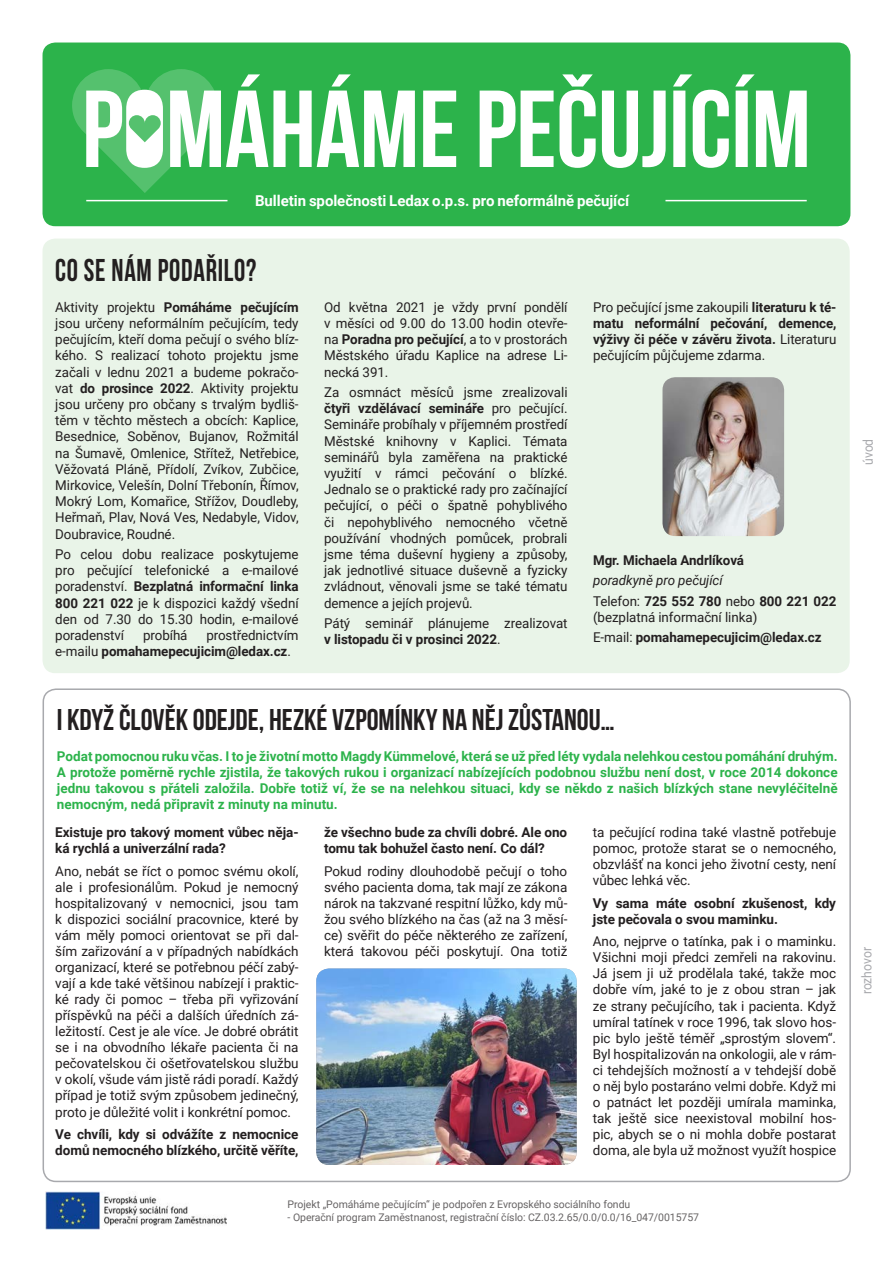
<style>
.page{position:relative;width:893px;height:1263px;background:#fff}
.page>*{position:absolute;margin:0;border:0;box-sizing:border-box;transform-origin:0 0}
.t1{font:700 31.5px "Bebas Neue";letter-spacing:.025em;color:#231f20;scale:.9 1}
.t2{font:700 30px "Bebas Neue";color:#231f20}
.t3{font:700 15px "Roboto";letter-spacing:-.005em;color:#fff}
.t4{font:13.5px/16.2px "Roboto";letter-spacing:-.005em;color:#231f20;text-align:justify}
.t5{font:700 13.5px/16.2px "Roboto";letter-spacing:-.005em;color:#231f20}
.t6{font:700 13.5px/16.2px "Roboto";color:#2cb34b;text-align:justify}
.t7{font:italic 13.5px "Roboto";letter-spacing:-.005em;color:#231f20}
.t8{font:13.5px "Roboto";letter-spacing:-.005em;color:#a8a9ad;scale:.9 1}
.t9{font:10.5px "Roboto";letter-spacing:-.005em;color:#231f20}
.s1{font-weight:700}
.s2{font-weight:400}
</style>
<div class="page">
<div style="left:43px;top:239px;width:807px;height:434px;background:#e9f4e8;border-radius:13px"></div>
<div style="left:43px;top:43px;width:807px;height:183px;background:#2cb34b;border-radius:13px"></div>
<svg style="left:217px;top:74px;width:590px;height:94px"></svg>
<hr style="left:86px;top:200px;width:141px;height:1px;background:#fff">
<hr style="left:665px;top:200px;width:142px;height:1px;background:#fff">
<svg style="left:72px;top:69px;width:145px;height:124px"></svg>
<img style="left:45px;top:1192px;width:181px;height:37px">
<img style="left:662px;top:377px;width:122px;height:159px">
<img style="left:316px;top:968px;width:261px;height:197px">
<p class="t3" style="left:255px;top:190px;width:376px">Bulletin společnosti Ledax o.p.s. pro neformálně pečující</p>
<p class="t1" style="left:55px;top:253px;width:225px">CO SE NÁM PODAŘILO?</p>
<p class="t4" style="left:55px;top:298px;width:245px">Aktivity projektu <span class="s1">Pomáháme pečujícím </span>jsou určeny neformálním pečujícím, tedy pečujícím, kteří doma pečují o svého blíz&shy;kého. S realizací tohoto projektu jsme začali v lednu 2021 a budeme pokračo&shy;vat <span class="s1">do prosince 2022</span>. Aktivity projektu jsou určeny pro občany s trvalým bydliš&shy;těm v těchto městech a obcích: Kaplice, Besednice, Soběnov, Bujanov, Rožmitál na Šumavě, Omlenice, Střítež, Netřebice, Věžovatá Pláně, Přídolí, Zvíkov, Zubčice, Mirkovice, Velešín, Dolní Třebonín, Římov, Mokrý Lom, Komařice, Střížov, Doudleby, Heřmaň, Plav, Nová Ves, Nedabyle, Vidov, Doubravice, Roudné.</p>
<p class="t4" style="left:55px;top:546px;width:245px">Po celou dobu realizace poskytujeme pro pečující telefonické a e-mailové poradenství. <span class="s1">Bezplatná informační linka 800 221 022</span> je k dispozici každý všední den od 7.30 do 15.30 hodin, e-mailové poradenství</p>
<p class="t5" style="left:55px;top:627px;width:245px;text-indent:151px"><span class="s2">prostřednictvím e-mailu</span> pomahamepecujicim@ledax.cz<span class="s2">.</span></p>
<p class="t4" style="left:143px;top:627px;width:46px">probíhá</p>
<p class="t4" style="left:324px;top:298px;width:245px">Od května 2021 je vždy první pondělí v měsíci od 9.00 do 13.00 hodin otevře&shy;na <span class="s1">Poradna pro pečující</span>, a to v prostorách Městského úřadu Kaplice na adrese Li&shy;necká 391.</p>
<p class="t4" style="left:324px;top:384px;width:245px">Za osmnáct měsíců jsme zrealizovali <span class="s1">čtyři vzdělávací semináře</span> pro pečující.<br>Semináře probíhaly v příjemném prostředí Městské knihovny v Kaplici. Témata seminářů byla zaměřena na praktické využití v rámci pečování o blízké.<br>Jednalo se o praktické rady pro začínající pečující, o péči o špatně pohyblivého či nepohyblivého nemocného včetně používání vhodných pomůcek, probrali jsme téma duševní hygieny a způsoby, jak jednotlivé situace duševně a fyzicky zvládnout, věnovali jsme se také tématu demence a jejích projevů.</p>
<p class="t4" style="left:324px;top:615px;width:245px">Pátý seminář plánujeme zrealizovat <span class="s1">v listopadu či v prosinci 2022</span>.</p>
<p class="t5" style="left:593px;top:298px;width:245px;text-align:justify"><span class="s2">Pro pečující jsme zakoupili</span> literaturu k té&shy;matu neformální pečování, demence, výživy či péče v závěru života. <span class="s2">Literaturu pečujícím půjčujeme zdarma.</span></p>
<p class="t5" style="left:593px;top:551px;width:153px">Mgr. Michaela Andrlíková</p>
<p class="t7" style="left:593px;top:571px;width:131px">poradkyně pro pečující</p>
<p class="t4" style="left:593px;top:592px;width:245px">Telefon: <span class="s1">725 552 780</span> nebo <span class="s1">800 221 022 </span>(bezplatná informační linka)</p>
<p class="t5" style="left:593px;top:629px;width:230px"><span class="s2">E-mail:</span> pomahamepecujicim@ledax.cz</p>
<p class="t2" style="left:57px;top:703px;width:560px">I KDYŽ ČLOVĚK ODEJDE, HEZKÉ VZPOMÍNKY NA NĚJ ZŮSTANOU…</p>
<p class="t6" style="left:57px;top:747px;width:782px">Podat pomocnou ruku včas. I to je životní motto Magdy Kümmelové, která se už před léty vydala nelehkou cestou pomáhání druhým.<br>A protože poměrně rychle zjistila, že takových rukou i organizací nabízejících podobnou službu není dost, v roce 2014 dokonce jednu takovou s přáteli založila. Dobře totiž ví, že se na nelehkou situaci, kdy se někdo z našich blízkých stane nevyléčitelně nemocným, nedá připravit z minuty na minutu.</p>
<p class="t8" style="left:858px;top:465px;width:31px;rotate:-90deg">úvod</p>
<p class="t5" style="left:55px;top:824px;width:245px">Existuje pro takový moment vůbec něja&shy;ká rychlá a univerzální rada?</p>
<p class="t4" style="left:55px;top:862px;width:245px">Ano, nebát se říct o pomoc svému okolí, ale i profesionálům. Pokud je nemocný hospitalizovaný v nemocnici, jsou tam k dispozici sociální pracovnice, které by vám měly pomoci orientovat se při dal&shy;ším zařizování a v případných nabídkách organizací, které se potřebnou péčí zabý&shy;vají a kde také většinou nabízejí i praktic&shy;ké rady či pomoc – třeba při vyřizování příspěvků na péči a dalších úředních zá&shy;ležitostí. Cest je ale více. Je dobré obrátit se i na obvodního lékaře pacienta či na pečovatelskou či ošetřovatelskou službu v okolí, všude vám jistě rádi poradí. Každý případ je totiž svým způsobem jedinečný, proto je důležité volit i konkrétní pomoc.</p>
<p class="t5" style="left:55px;top:1125px;width:245px">Ve chvíli, kdy si odvážíte z nemocnice domů nemocného blízkého, určitě věříte,</p>
<p class="t5" style="left:324px;top:824px;width:245px">že všechno bude za chvíli dobré. Ale ono tomu tak bohužel často není. Co dál?</p>
<p class="t4" style="left:324px;top:862px;width:245px">Pokud rodiny dlouhodobě pečují o toho svého pacienta doma, tak mají ze zákona nárok na takzvané respitní lůžko, kdy mů&shy;žou svého blízkého na čas (až na 3 měsí&shy;ce) svěřit do péče některého ze zařízení, která takovou péči poskytují. Ona totiž</p>
<p class="t4" style="left:593px;top:824px;width:245px">ta pečující rodina také vlastně potřebuje pomoc, protože starat se o nemocného, obzvlášť na konci jeho životní cesty, není vůbec lehká věc.</p>
<p class="t5" style="left:593px;top:894px;width:245px">Vy sama máte osobní zkušenost, kdy jste pečovala o svou maminku.</p>
<p class="t4" style="left:593px;top:933px;width:245px">Ano, nejprve o tatínka, pak i o maminku.<br>Všichni moji předci zemřeli na rakovinu.<br>Já jsem ji už prodělala také, takže moc dobře vím, jaké to je z obou stran – jak ze strany pečujícího, tak i pacienta. Když umíral tatínek v roce 1996, tak slovo hos&shy;pic bylo ještě téměř „sprostým slovem“.<br>Byl hospitalizován na onkologii, ale v rám&shy;ci tehdejších možností a v tehdejší době o něj bylo postaráno velmi dobře. Když mi o patnáct let později umírala maminka, tak ještě sice neexistoval mobilní hos&shy;pic, abych se o ni mohla dobře postarat doma, ale byla už možnost využít hospice</p>
<p class="t8" style="left:857px;top:994px;width:54px;rotate:-90deg">rozhovor</p>
<p class="t9" style="left:288px;top:1197px;width:344px">Projekt „Pomáháme pečujícím“ je podpořen z Evropského sociálního fondu</p>
<p class="t9" style="left:288px;top:1210px;width:413px">- Operační program Zaměstnanost, registrační číslo: CZ.03.2.65/0.0/0.0/16_047/0015757</p>
</div>
